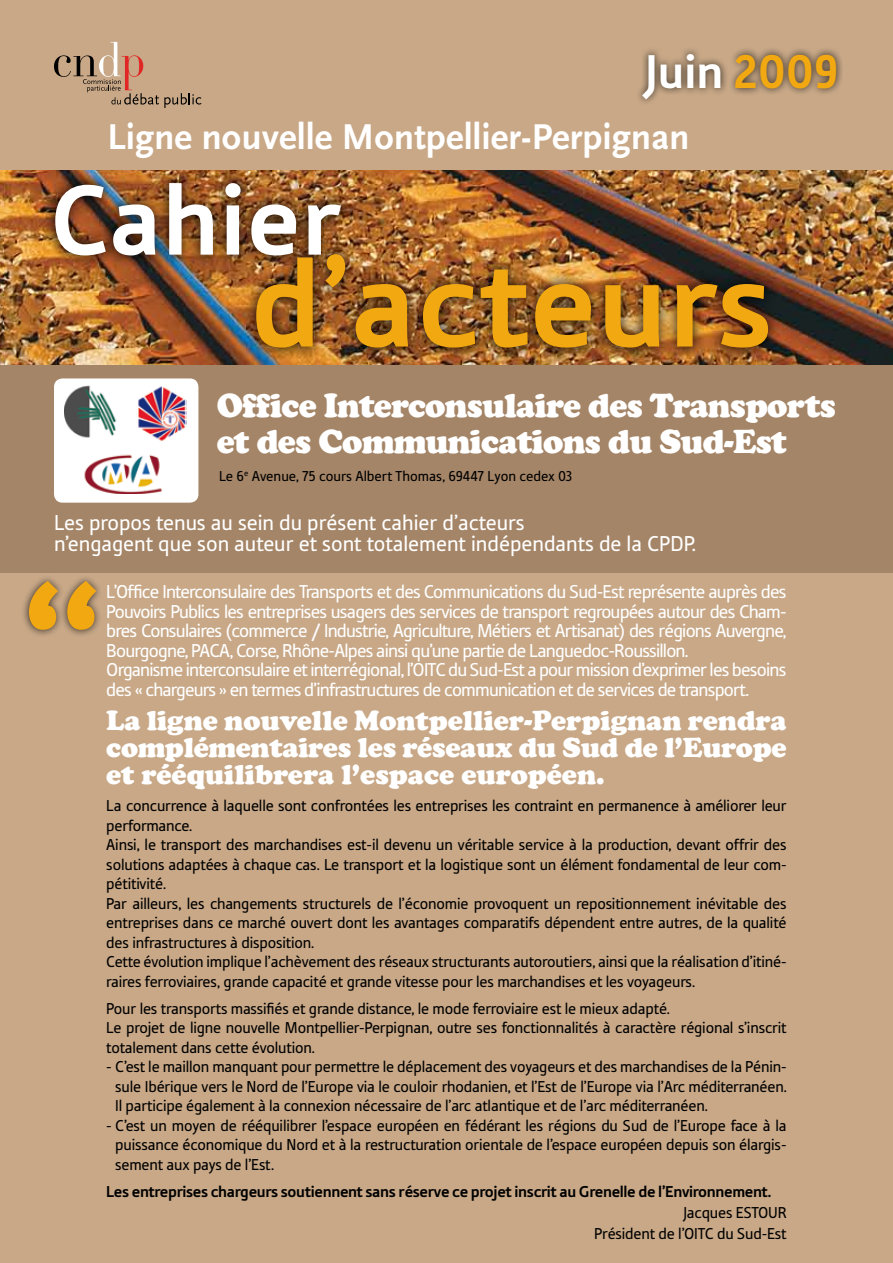
<style>
.page{position:relative;width:893px;height:1263px;background:#c8a887}
.page>*{position:absolute;margin:0;border:0;box-sizing:border-box;transform-origin:0 0}
.t1{font:700 190.5px "Tabula ITC Std";color:#f2a911}
.t2{font:700 129.6px "Tabula ITC Std";letter-spacing:.01em;color:#f2a911}
.t3{font:700 104.1px "Tabula ITC Std";letter-spacing:.01em;color:#fff}
.t4{font:700 49.5px "Tabula ITC Std";color:#fff}
.t5{font:700 37.5px "Scala Sans";color:#fff}
.t6{font:900 34.5px/36px "Cooper";letter-spacing:-.02em;color:#fff}
.t7{font:900 28.5px/27px "Cooper";letter-spacing:-.005em;color:#fff;text-align:justify}
.t8{font:22.5px/21px "Tabula ITC Std";color:#fff}
.t9{font:19.5px/19.5px "Tabula ITC Std";letter-spacing:-.04em;color:#fff}
.t10{font:16.5px/19.5px "Tabula ITC Std";letter-spacing:-.01em;color:#000}
.t11{font:700 16.5px "Tabula ITC Std";letter-spacing:-.02em;color:#000}
.t12{font:15px "Tabula ITC Std";color:#000}
.s1{color:#f2a911}
</style>
<div class="page">
<div style="left:0;top:266px;width:893px;height:307px;background:#a58567"></div>
<img style="left:0;top:170px;width:893px;height:195px">
<div style="left:40px;top:168px;width:740px;height:191px;background:#000;opacity:.75"></div>
<div style="left:21px;top:573px;width:82px;height:64px;background:#000;opacity:.75"></div>
<div style="left:634px;top:46px;width:209px;height:59px;background:#000;opacity:.75"></div>
<svg style="left:54px;top:42px;width:148px;height:66px"></svg>
<div style="left:54px;top:378px;width:144px;height:125px;background:#fff;border-radius:9px"></div>
<img style="left:65px;top:385px;width:121px;height:108px">
<h3 class="t4" style="left:644px;top:43px;width:196px">Juin <span class="s1">2009</span></h3>
<h3 class="t5" style="left:107px;top:117px;width:584px">Ligne nouvelle Montpellier-Perpignan</h3>
<h3 class="t3" style="left:50px;top:159px;width:293px">Cahier</h3>
<h2 class="t2" style="left:250px;top:228px;width:524px">d’acteurs</h2>
<h3 class="t6" style="left:217px;top:387px;width:620px">Office Interconsulaire des Transports et des Communications du Sud-Est</h3>
<p class="t12" style="left:219px;top:467px;width:355px">Le 6<sup>e</sup> Avenue, 75 cours Albert Thomas, 69447 Lyon cedex 03</p>
<h3 class="t8" style="left:54px;top:512px;width:643px">Les propos tenus au sein du présent cahier d’acteurs<br>n’engagent que son auteur et sont totalement indépendants de la CPDP.</h3>
<h1 class="t1" style="left:23px;top:545px;width:80px">‘‘</h1>
<p class="t9" style="left:106px;top:582px;width:682px">L’Office Interconsulaire des Transports et des Communications du Sud-Est représente auprès des Pouvoirs Publics les entreprises usagers des services de transport regroupées autour des Cham&shy;bres Consulaires (commerce / Industrie, Agriculture, Métiers et Artisanat) des régions Auvergne, Bourgogne, PACA, Corse, Rhône-Alpes ainsi qu’une partie de Languedoc-Roussillon.<br>Organisme interconsulaire et interrégional, l’OITC du Sud-Est a pour mission d’exprimer les besoins des « chargeurs » en termes d’infrastructures de communication et de services de transport.</p>
<h3 class="t7" style="left:106px;top:707px;width:682px">La ligne nouvelle Montpellier-Perpignan rendra complémentaires les réseaux du Sud de l’Europe et rééquilibrera l’espace européen.</h3>
<p class="t10" style="left:106px;top:796px;width:682px">La concurrence à laquelle sont confrontées les entreprises les contraint en permanence à améliorer leur performance.<br>Ainsi, le transport des marchandises est-il devenu un véritable service à la production, devant offrir des solutions adaptées à chaque cas. Le transport et la logistique sont un élément fondamental de leur com&shy;pétitivité.<br>Par ailleurs, les changements structurels de l’économie provoquent un repositionnement inévitable des entreprises dans ce marché ouvert dont les avantages comparatifs dépendent entre autres, de la qualité des infrastructures à disposition.<br>Cette évolution implique l’achèvement des réseaux structurants autoroutiers, ainsi que la réalisation d’itiné&shy;raires ferroviaires, grande capacité et grande vitesse pour les marchandises et les voyageurs.</p>
<p class="t10" style="left:106px;top:998px;width:682px">Pour les transports massifiés et grande distance, le mode ferroviaire est le mieux adapté.<br>Le projet de ligne nouvelle Montpellier-Perpignan, outre ses fonctionnalités à caractère régional s’inscrit totalement dans cette évolution.</p>
<p class="t10" style="left:115px;top:1057px;width:673px;text-align:justify;text-indent:-9px">- C’est le maillon manquant pour permettre le déplacement des voyageurs et des marchandises de la Pénin&shy;sule Ibérique vers le Nord de l’Europe via le couloir rhodanien, et l’Est de l’Europe via l’Arc méditerranéen.<br>Il participe également à la connexion nécessaire de l’arc atlantique et de l’arc méditerranéen.</p>
<p class="t10" style="left:115px;top:1115px;width:673px;text-align:justify;text-indent:-9px">- C’est un moyen de rééquilibrer l’espace européen en fédérant les régions du Sud de l’Europe face à la puissance économique du Nord et à la restructuration orientale de l’espace européen depuis son élargis&shy;sement aux pays de l’Est.</p>
<p class="t11" style="left:106px;top:1182px;width:667px">Les entreprises chargeurs soutiennent sans réserve ce projet inscrit au Grenelle de l’Environnement.</p>
<p class="t10" style="left:594px;top:1201px;width:194px;line-height:21px;text-align:right">Jacques ESTOUR<br>Président de l’OITC du Sud-Est</p>
</div>
